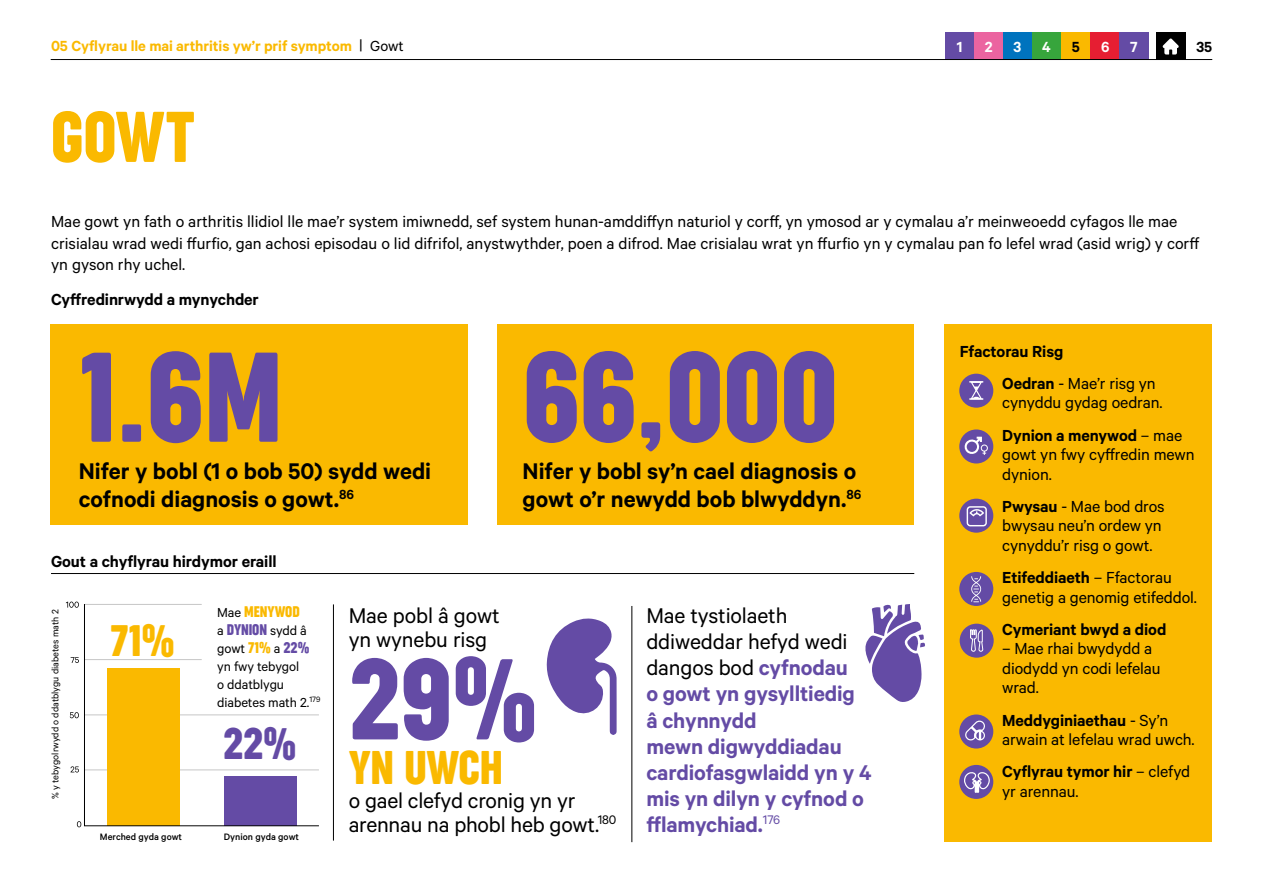
<style>
.page{position:relative;width:1263px;height:893px;background:#fff}
.page>*{position:absolute;margin:0;border:0;box-sizing:border-box;transform-origin:0 0}
.t1{font:120px "Versus Arthritis Display";letter-spacing:-.005em;color:#644ba5}
.t2{font:108px "Versus Arthritis Display";color:#644ba5}
.t3{font:67.5px "Versus Arthritis Display";color:#fab900}
.t4{font:45px "Versus Arthritis Display";color:#fab900}
.t5{font:42px "Versus Arthritis Display";color:#fab900}
.t6{font:42px "Versus Arthritis Display";color:#644ba5}
.t7{font:600 25.5px/28.5px "Calibre";color:#000}
.t8{font:600 24px/26.1px "Calibre";letter-spacing:-.005em;color:#644ba5}
.t9{font:24px/24px "Calibre";letter-spacing:-.01em;color:#000}
.t10{font:18px/19.5px "Calibre";color:#000}
.t11{font:600 18px/32.2px "Calibre";letter-spacing:-.005em;color:#000}
.t12{font:600 16.5px "Calibre";letter-spacing:-.005em;color:#fab900}
.t13{font:600 16.5px "Calibre";color:#fff}
.t14{font:600 16.5px "Calibre";color:#000}
.t15{font:14.7px/18px "Calibre";letter-spacing:-.005em;color:#000}
.t16{font:14.7px "Versus Arthritis Display";letter-spacing:-.005em;color:#fab900}
.t17{font:10.5px "Calibre";color:#000}
.t18{font:500 10.5px "Calibre";color:#000}
.s1{font-weight:400;color:#000}
.s2{font-family:"Calibre";color:#000}
.s3{font-family:"Versus Arthritis Display";color:#644ba5}
.s4{font-family:"Versus Arthritis Display";color:#fab900}
.s5{font-weight:400}
.s6{font-weight:600}
</style>
<div class="page">
<div style="left:945px;top:32px;width:29px;height:28px;background:#644ba5"></div>
<div style="left:974px;top:32px;width:29px;height:28px;background:#eb64a0"></div>
<div style="left:1156px;top:32px;width:29px;height:28px;background:#000"></div>
<svg style="left:1162px;top:38px;width:17px;height:17px"></svg>
<div style="left:1003px;top:32px;width:30px;height:28px;background:#0073be"></div>
<div style="left:1032px;top:32px;width:30px;height:28px;background:#37a53c"></div>
<div style="left:1061px;top:32px;width:29px;height:28px;background:#fab900"></div>
<div style="left:1090px;top:32px;width:30px;height:28px;background:#e61e32"></div>
<div style="left:1119px;top:32px;width:30px;height:28px;background:#644ba5"></div>
<hr style="left:51px;top:59px;width:1161px;height:1px;background:#000">
<div style="left:51px;top:325px;width:417px;height:200px;background:#fab900"></div>
<div style="left:497px;top:325px;width:417px;height:200px;background:#fab900"></div>
<div style="left:944px;top:325px;width:268px;height:517px;background:#fab900"></div>
<div style="left:959px;top:374px;width:34px;height:34px;background:#644ba5;border-radius:50%"></div>
<svg style="left:969px;top:381px;width:14px;height:19px"></svg>
<div style="left:959px;top:429px;width:34px;height:34px;background:#644ba5;border-radius:50%"></div>
<svg style="left:964px;top:437px;width:24px;height:18px"></svg>
<div style="left:959px;top:572px;width:34px;height:34px;background:#644ba5;border-radius:50%"></div>
<svg style="left:971px;top:576px;width:11px;height:26px"></svg>
<hr style="left:51px;top:573px;width:863px;height:1px;background:#000">
<svg style="left:546px;top:618px;width:71px;height:117px"></svg>
<svg style="left:865px;top:604px;width:60px;height:98px"></svg>
<div style="left:959px;top:765px;width:34px;height:34px;background:#644ba5;border-radius:50%"></div>
<svg style="left:964px;top:764px;width:26px;height:30px"></svg>
<div style="left:959px;top:714px;width:34px;height:34px;background:#644ba5;border-radius:50%"></div>
<svg style="left:964px;top:720px;width:21px;height:24px"></svg>
<div style="left:960px;top:624px;width:34px;height:34px;background:#644ba5;border-radius:50%"></div>
<svg style="left:970px;top:629px;width:13px;height:23px"></svg>
<div style="left:959px;top:499px;width:34px;height:34px;background:#644ba5;border-radius:50%"></div>
<svg style="left:967px;top:506px;width:20px;height:20px"></svg>
<hr style="left:333px;top:604px;width:1px;height:237px;background:#000">
<hr style="left:631px;top:606px;width:1px;height:236px;background:#000">
<svg style="left:77px;top:821px;width:4px;height:6px"></svg>
<svg style="left:71px;top:766px;width:8px;height:6px"></svg>
<svg style="left:70px;top:712px;width:9px;height:6px"></svg>
<svg style="left:71px;top:657px;width:8px;height:6px"></svg>
<svg style="left:66px;top:602px;width:13px;height:6px"></svg>
<svg style="left:84px;top:604px;width:235px;height:222px"></svg>
<p class="t12" style="left:51px;top:36px;width:354px">05 Cyflyrau lle mai arthritis yw’r prif symptom <span class="s1">| Gowt</span></p>
<h3 class="t3" style="left:51px;top:99px;width:144px">GOWT</h3>
<p class="t13" style="left:957px;top:37px;width:7px">1</p>
<p class="t13" style="left:985px;top:37px;width:38px">2 3</p>
<p class="t13" style="left:1042px;top:37px;width:10px">4</p>
<p class="t14" style="left:1072px;top:37px;width:10px">5</p>
<p class="t13" style="left:1101px;top:37px;width:10px">6</p>
<p class="t13" style="left:1130px;top:37px;width:9px">7</p>
<p class="t14" style="left:1196px;top:37px;width:17px">35</p>
<p class="t10" style="left:51px;top:210px;width:1150px;line-height:21.6px">Mae gowt yn fath o arthritis llidiol lle mae’r system imiwnedd, sef system hunan-amddiffyn naturiol y corff, yn ymosod ar y cymalau a’r meinweoedd cyfagos lle mae crisialau wrad wedi ffurfio, gan achosi episodau o lid difrifol, anystwythder, poen a difrod. Mae crisialau wrat yn ffurfio yn y cymalau pan fo lefel wrad (asid wrig) y corff yn gyson rhy uchel.</p>
<p class="t11" style="left:51px;top:283px;width:209px">Cyffredinrwydd a mynychder</p>
<h1 class="t1" style="left:79px;top:329px;width:195px">1.6M</h1>
<h3 class="t7" style="left:79px;top:456px;width:354px">Nifer y bobl (1 o bob 50) sydd wedi cofnodi diagnosis o gowt.<sup>86</sup></h3>
<p class="t11" style="left:51px;top:544px;width:227px">Gout a chyflyrau hirdymor eraill</p>
<h1 class="t1" style="left:523px;top:329px;width:317px">66,000</h1>
<h3 class="t7" style="left:523px;top:456px;width:340px">Nifer y bobl sy’n cael diagnosis o gowt o’r newydd bob blwyddyn.<sup>86</sup></h3>
<p class="t17" style="left:49px;top:799px;width:191px;rotate:-90deg">% y tebygolrwydd o ddatblygu diabetes math 2</p>
<h3 class="t5" style="left:111px;top:617px;width:66px">71%</h3>
<p class="t16" style="left:217px;top:603px;width:84px"><span class="s2">Mae</span> MENYWOD</p>
<p class="t15" style="left:217px;top:621px;width:105px">a <span class="s3">DYNION</span> sydd â gowt <span class="s4">71%</span> a <span class="s3">22% </span>yn fwy tebygol<br>o ddatblygu diabetes math 2.<sup>179</sup></p>
<h3 class="t6" style="left:223px;top:719px;width:75px">22%</h3>
<p class="t18" style="left:100px;top:831px;width:84px">Merched gyda gowt</p>
<p class="t18" style="left:224px;top:831px;width:77px">Dynion gyda gowt</p>
<h3 class="t9" style="left:349px;top:603px;width:152px">Mae pobl â gowt yn wynebu risg</h3>
<h2 class="t2" style="left:349px;top:638px;width:191px">29%</h2>
<h3 class="t4" style="left:349px;top:742px;width:81px">YN UWCH</h3>
<h3 class="t9" style="left:349px;top:788px;width:269px">o gael clefyd cronig yn yr arennau na phobl heb gowt.<sup>180</sup></h3>
<h3 class="t8" style="left:646px;top:602px;width:227px"><span class="s1">Mae tystiolaeth ddiweddar hefyd wedi dangos bod</span> cyfnodau<br>o gowt yn gysylltiedig â chynnydd<br>mewn digwyddiadau cardiofasgwlaidd yn y 4 mis yn dilyn y cyfnod o fflamychiad.<sup>176</sup></h3>
<p class="t11" style="left:1002px;top:334px;width:155px;text-indent:-43px">Ffactorau Risg<br>Oedran <span class="s5">- Mae’r risg yn</span></p>
<p class="t10" style="left:1002px;top:386px;width:182px;line-height:32.2px">cynyddu gydag oedran.<br><span class="s6">Dynion a menywod</span> – mae</p>
<p class="t10" style="left:1002px;top:444px;width:194px">gowt yn fwy cyffredin mewn dynion.</p>
<p class="t10" style="left:1002px;top:496px;width:164px"><span class="s6">Pwysau</span> - Mae bod dros bwysau neu’n ordew yn cynyddu’r risg o gowt.</p>
<p class="t10" style="left:1002px;top:567px;width:196px"><span class="s6">Etifeddiaeth</span> – Ffactorau genetig a genomig etifeddol.</p>
<p class="t11" style="left:1002px;top:612px;width:166px">Cymeriant bwyd a diod</p>
<p class="t10" style="left:1002px;top:638px;width:160px">– Mae rhai bwydydd a diodydd yn codi lefelau wrad.</p>
<p class="t10" style="left:1002px;top:709px;width:194px"><span class="s6">Meddyginiaethau</span> - Sy’n arwain at lefelau wrad uwch.</p>
<p class="t10" style="left:1002px;top:761px;width:190px"><span class="s6">Cyflyrau tymor hir</span> – clefyd yr arennau.</p>
</div>
